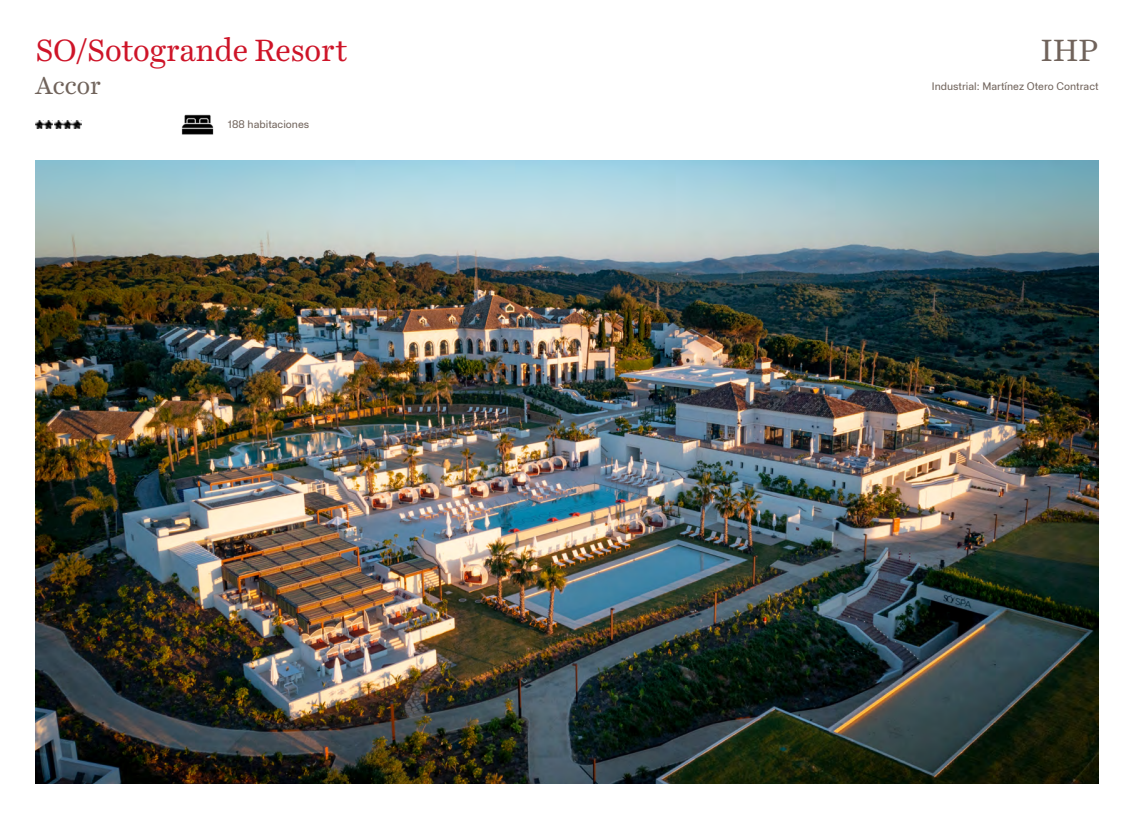
<style>
.page{position:relative;width:1134px;height:833px;background:#fff}
.page>*{position:absolute;margin:0;border:0;box-sizing:border-box;transform-origin:0 0}
.t1{font:31.25px "Harrietv 2 Text";letter-spacing:-.01em;color:#ce1428}
.t2{font:31.25px "Harrietv 2 Text";color:#70635b}
.t3{font:25px "Harrietv 2 Text";letter-spacing:-.01em;color:#70635b}
.t4{font:10.62px "Staff Grotesk";color:#70635b}
</style>
<div class="page">
<img style="left:181px;top:114px;width:33px;height:21px">
<svg style="left:35px;top:121px;width:46px;height:8px"></svg>
<img style="left:35px;top:160px;width:1063px;height:623px">
<h1 class="t1" style="left:35px;top:29px;width:313px">SO/Sotogrande Resort</h1>
<h1 class="t2" style="left:1040px;top:29px;width:60px">IHP</h1>
<h2 class="t3" style="left:35px;top:68px;width:67px">Accor</h2>
<p class="t4" style="left:932px;top:79px;width:168px">Industrial: Martínez Otero Contract</p>
<p class="t4" style="left:228px;top:118px;width:83px">188 habitaciones</p>
</div>
